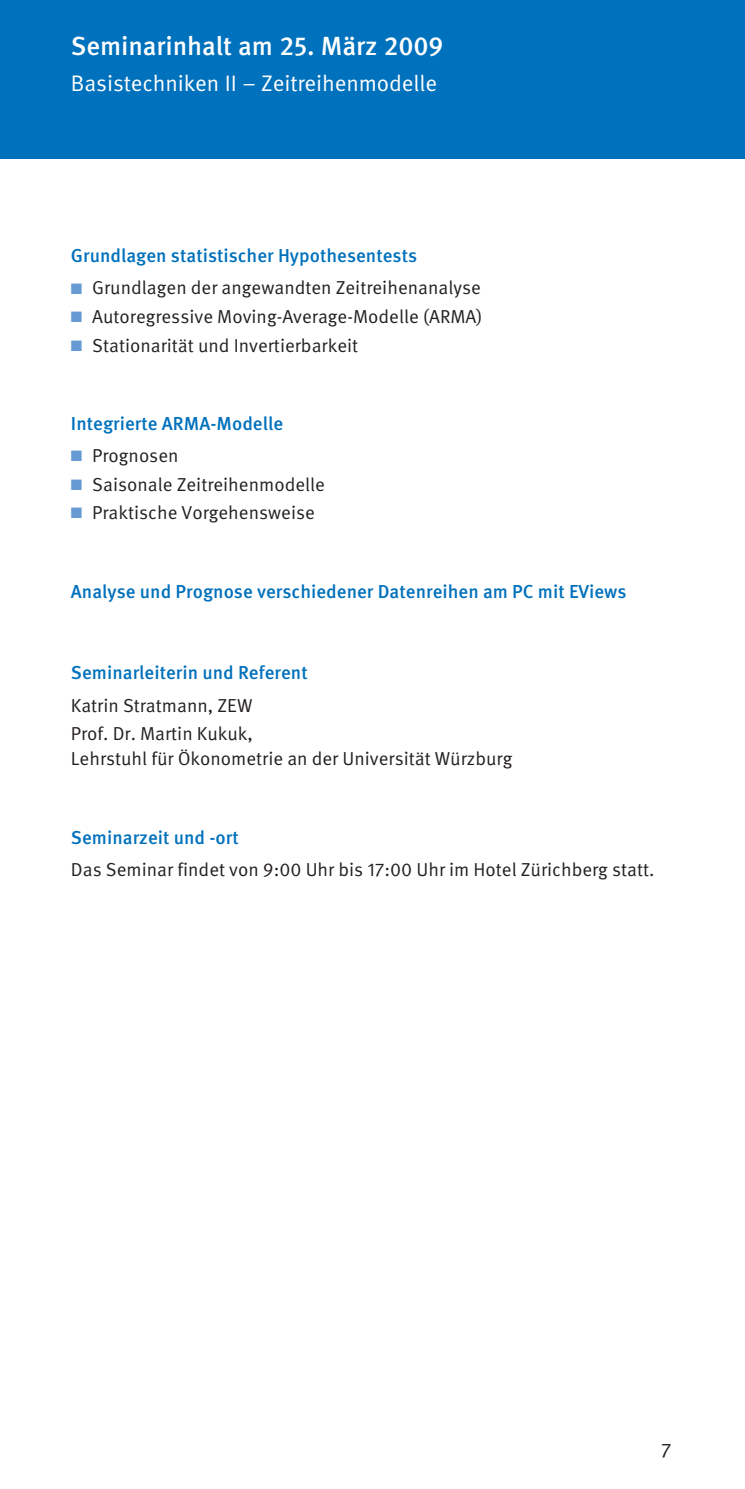
<style>
.page{position:relative;width:745px;height:1489px;background:#fff}
.page>*{position:absolute;margin:0;border:0;box-sizing:border-box;transform-origin:0 0}
.t1{font:500 26.25px "Meta Pro";letter-spacing:-.005em;color:#fff}
.t2{font:22.5px "Meta Pro";letter-spacing:-.005em;color:#fff}
.t3{font:20px "Meta Pro";color:#231f20}
.t4{font:18.75px/28.5px "Meta Pro";color:#231f20}
.t5{font:500 18.75px "Meta Pro";color:#0071bc}
.s1{color:#669ad2}
</style>
<div class="page">
<div style="left:0;top:0;width:744px;height:158px;background:#0071bc"></div>
<h1 class="t1" style="left:71px;top:36px;width:374px">Seminarinhalt am 25. März 2009</h1>
<p class="t2" style="left:71px;top:75px;width:367px">Basistechniken II – Zeitreihenmodelle</p>
<p class="t5" style="left:71px;top:248px;width:347px">Grundlagen statistischer Hypothesentests</p>
<p class="t4" style="left:71px;top:275px;width:411px"><span class="s1">■</span> Grundlagen der angewandten Zeitreihenanalyse</p>
<p class="t4" style="left:71px;top:303px;width:413px"><span class="s1">■</span> Autoregressive Moving-Average-Modelle (ARMA)</p>
<p class="t4" style="left:71px;top:332px;width:288px"><span class="s1">■</span> Stationarität und Invertierbarkeit</p>
<p class="t5" style="left:71px;top:416px;width:214px">Integrierte ARMA-Modelle</p>
<p class="t4" style="left:71px;top:442px;width:109px"><span class="s1">■</span> Prognosen</p>
<p class="t4" style="left:71px;top:471px;width:255px"><span class="s1">■</span> Saisonale Zeitreihenmodelle</p>
<p class="t4" style="left:71px;top:500px;width:245px"><span class="s1">■</span> Praktische Vorgehensweise</p>
<p class="t5" style="left:71px;top:583px;width:557px">Analyse und Prognose verschiedener Datenreihen am PC mit EViews</p>
<p class="t5" style="left:71px;top:665px;width:238px">Seminarleiterin und Referent</p>
<p class="t4" style="left:71px;top:692px;width:183px">Katrin Stratmann, ZEW<br>Prof. Dr. Martin Kukuk,</p>
<p class="t4" style="left:71px;top:745px;width:442px">Lehrstuhl für Ökonometrie an der Universität Würzburg</p>
<p class="t5" style="left:71px;top:829px;width:169px">Seminarzeit und -ort</p>
<p class="t4" style="left:71px;top:856px;width:584px">Das Seminar findet von 9:00 Uhr bis 17:00 Uhr im Hotel Zürichberg statt.</p>
<p class="t3" style="left:660px;top:1442px;width:12px">7</p>
</div>
